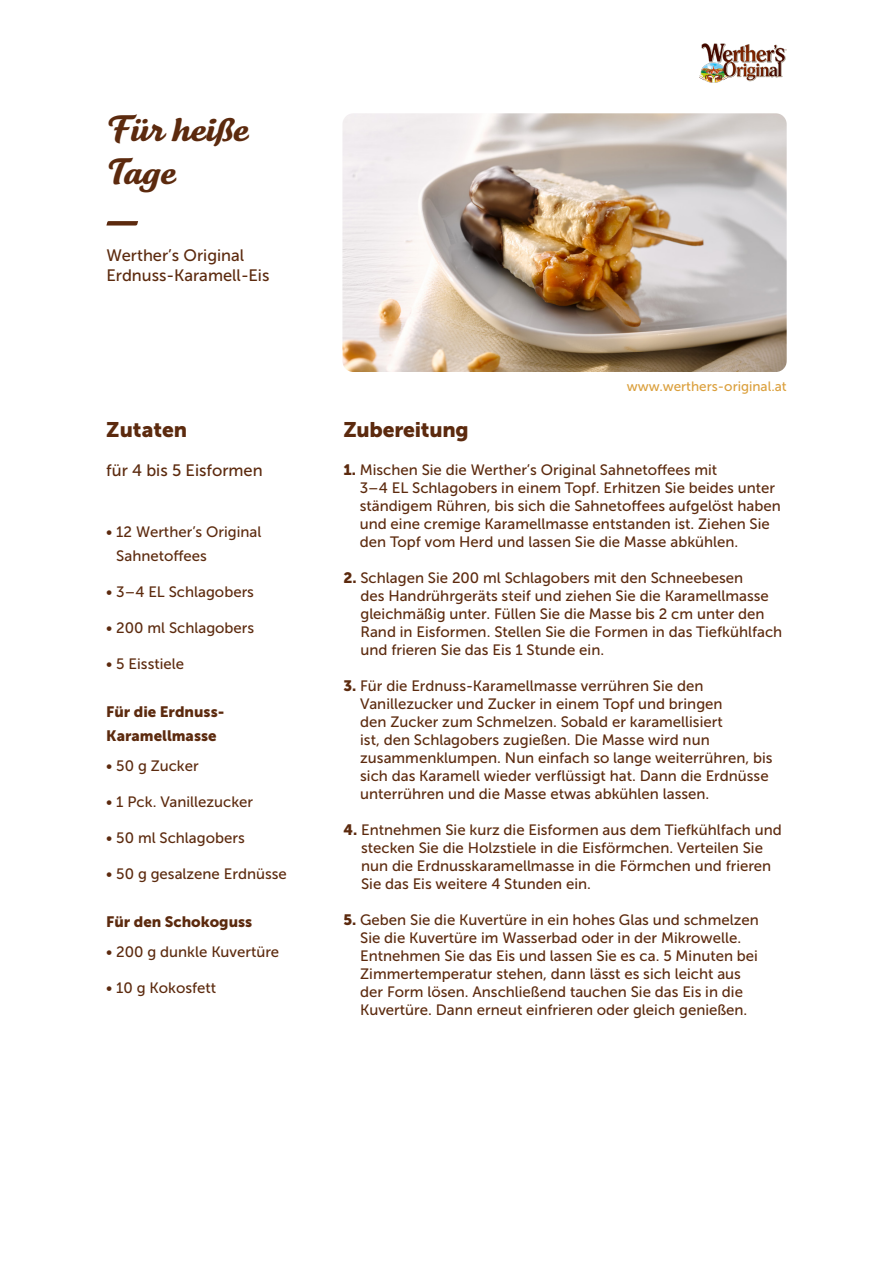
<style>
.page{position:relative;width:893px;height:1263px;background:#fff}
.page>*{position:absolute;margin:0;border:0;box-sizing:border-box;transform-origin:0 0}
.t1{font:36px/43.2px "Tartine Script Pro Bld";color:#5c2a0e}
.t2{font:21px "Museo Sans 900";letter-spacing:-.01em;color:#5c2a0e}
.t3{font:16.5px/19.8px "Museo Sans 500";color:#5c2a0e}
.t4{font:15px/18px "Museo Sans 500";color:#5c2a0e}
.t5{font:15px/24px "Museo Sans 900";color:#5c2a0e}
.t6{font:13.5px "Museo Sans 500";color:#dba03d}
.s1{font-family:"Museo Sans 900"}
</style>
<div class="page">
<img style="left:699px;top:43px;width:88px;height:40px">
<svg style="left:106px;top:221px;width:32px;height:5px"></svg>
<img style="left:342px;top:113px;width:445px;height:259px">
<h1 class="t1" style="left:106px;top:107px;width:143px">Für heiße<br>Tage</h1>
<p class="t3" style="left:106px;top:246px;width:165px">Werther’s Original<br>Erdnuss-Karamell-Eis</p>
<h2 class="t2" style="left:106px;top:417px;width:83px">Zutaten</h2>
<p class="t3" style="left:106px;top:461px;width:158px">für 4 bis 5 Eisformen</p>
<p class="t4" style="left:116px;top:520px;width:147px;line-height:24px;text-indent:-10px">• 12 Werther’s Original<br>Sahnetoffees</p>
<p class="t4" style="left:106px;top:583px;width:149px">• 3–4 EL Schlagobers</p>
<p class="t4" style="left:106px;top:619px;width:150px">• 200 ml Schlagobers</p>
<p class="t4" style="left:106px;top:655px;width:79px">• 5 Eisstiele</p>
<p class="t5" style="left:106px;top:700px;width:120px">Für die Erdnuss-<br>Karamellmasse</p>
<p class="t4" style="left:106px;top:757px;width:94px">• 50 g Zucker</p>
<p class="t4" style="left:106px;top:793px;width:148px">• 1 Pck. Vanillezucker</p>
<p class="t4" style="left:106px;top:829px;width:140px">• 50 ml Schlagobers</p>
<p class="t4" style="left:106px;top:865px;width:182px">• 50 g gesalzene Erdnüsse</p>
<p class="t5" style="left:106px;top:910px;width:147px">Für den Schokoguss</p>
<p class="t4" style="left:106px;top:943px;width:174px">• 200 g dunkle Kuvertüre</p>
<p class="t4" style="left:106px;top:979px;width:111px">• 10 g Kokosfett</p>
<p class="t6" style="left:627px;top:379px;width:161px">www.werthers-original.at</p>
<h2 class="t2" style="left:343px;top:417px;width:127px">Zubereitung</h2>
<p class="t4" style="left:360px;top:460px;width:422px;text-indent:-16px"><span class="s1">1.</span> Mischen Sie die Werther’s Original Sahnetoffees mit<br>3–4 EL Schlagobers in einem Topf. Erhitzen Sie beides unter ständigem Rühren, bis sich die Sahnetoffees aufgelöst haben und eine cremige Karamellmasse entstanden ist. Ziehen Sie den Topf vom Herd und lassen Sie die Masse abkühlen.</p>
<p class="t4" style="left:360px;top:568px;width:423px;text-indent:-17px"><span class="s1">2.</span> Schlagen Sie 200 ml Schlagobers mit den Schneebesen<br>des Handrührgeräts steif und ziehen Sie die Karamellmasse gleichmäßig unter. Füllen Sie die Masse bis 2 cm unter den Rand in Eisformen. Stellen Sie die Formen in das Tiefkühlfach und frieren Sie das Eis 1 Stunde ein.</p>
<p class="t4" style="left:360px;top:676px;width:414px;text-indent:-17px"><span class="s1">3.</span> Für die Erdnuss-Karamellmasse verrühren Sie den Vanillezucker und Zucker in einem Topf und bringen<br>den Zucker zum Schmelzen. Sobald er karamellisiert<br>ist, den Schlagobers zugießen. Die Masse wird nun zusammenklumpen. Nun einfach so lange weiterrühren, bis sich das Karamell wieder verflüssigt hat. Dann die Erdnüsse unterrühren und die Masse etwas abkühlen lassen.</p>
<p class="t4" style="left:361px;top:820px;width:422px;text-indent:-18px"><span class="s1">4.</span> Entnehmen Sie kurz die Eisformen aus dem Tiefkühlfach und stecken Sie die Holzstiele in die Eisförmchen. Verteilen Sie nun die Erdnusskaramellmasse in die Förmchen und frieren Sie das Eis weitere 4 Stunden ein.</p>
<p class="t4" style="left:360px;top:910px;width:400px;text-indent:-17px"><span class="s1">5.</span> Geben Sie die Kuvertüre in ein hohes Glas und schmelzen Sie die Kuvertüre im Wasserbad oder in der Mikrowelle.<br>Entnehmen Sie das Eis und lassen Sie es ca. 5 Minuten bei Zimmertemperatur stehen, dann lässt es sich leicht aus der Form lösen. Anschließend tauchen Sie das Eis in die Kuvertüre. Dann erneut einfrieren oder gleich genießen.</p>
</div>
